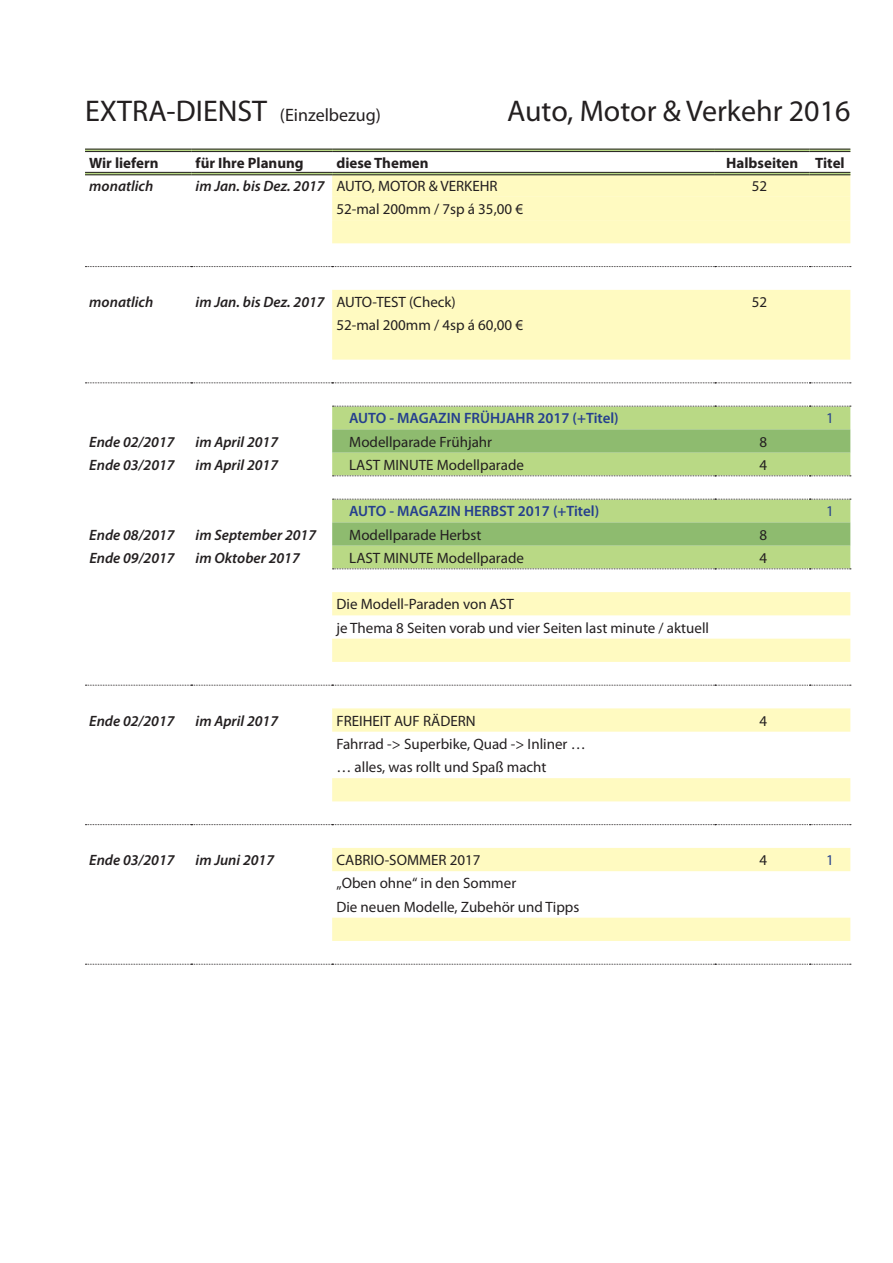
<style>
.page{position:relative;width:893px;height:1263px;background:#fff}
.page>*{position:absolute;margin:0;border:0;box-sizing:border-box;transform-origin:0 0}
.t1{font:30px "Myriad Pro";color:#231f20}
.t2{font:18px "Myriad Pro";color:#231f20}
.lauftext{font:15px "Myriad Pro";color:#231f20}
.lauftext-2{font:italic 600 15px "Myriad Pro";color:#231f20}
.magazin_fett{font:600 15px "Myriad Pro";color:#253f8e}
.Titel_fett{font:700 15px "Myriad Pro";color:#231f20}
.t3{font:15px "Myriad Pro";color:#253f8e}
.s1{font-size:30px}
</style>
<div class="page">
<div style="left:332px;top:176px;width:518px;height:21px;background:#fffac1"></div>
<svg style="left:332px;top:197px;width:518px;height:744px"></svg>
<div style="left:332px;top:220px;width:518px;height:23px;background:#fffac1"></div>
<div style="left:332px;top:406px;width:518px;height:163px;background:#b9d985"></div>
<svg style="left:332px;top:429px;width:518px;height:117px"></svg>
<hr style="left:85px;top:149px;width:106px;height:3px;background:#b9d985">
<hr style="left:191px;top:149px;width:141px;height:3px;background:#b9d985">
<hr style="left:332px;top:149px;width:383px;height:3px;background:#b9d985">
<hr style="left:715px;top:149px;width:95px;height:3px;background:#b9d985">
<hr style="left:810px;top:149px;width:40px;height:3px;background:#b9d985">
<hr style="left:85px;top:172px;width:106px;height:3px;background:#b9d985">
<hr style="left:191px;top:172px;width:141px;height:3px;background:#b9d985">
<hr style="left:332px;top:172px;width:383px;height:3px;background:#b9d985">
<hr style="left:715px;top:172px;width:95px;height:3px;background:#b9d985">
<hr style="left:810px;top:172px;width:40px;height:3px;background:#b9d985">
<hr style="left:85px;top:149px;width:106px;height:1px;background:#231f20">
<hr style="left:85px;top:151px;width:106px;height:1px;background:#231f20">
<hr style="left:191px;top:149px;width:141px;height:1px;background:#231f20">
<hr style="left:191px;top:151px;width:141px;height:1px;background:#231f20">
<hr style="left:332px;top:149px;width:383px;height:1px;background:#231f20">
<hr style="left:332px;top:151px;width:383px;height:1px;background:#231f20">
<hr style="left:715px;top:149px;width:95px;height:1px;background:#231f20">
<hr style="left:715px;top:151px;width:95px;height:1px;background:#231f20">
<hr style="left:810px;top:149px;width:40px;height:1px;background:#231f20">
<hr style="left:810px;top:151px;width:40px;height:1px;background:#231f20">
<hr style="left:85px;top:172px;width:106px;height:1px;background:#231f20">
<hr style="left:85px;top:175px;width:106px;height:1px;background:#231f20">
<hr style="left:191px;top:172px;width:141px;height:1px;background:#231f20">
<hr style="left:191px;top:175px;width:141px;height:1px;background:#231f20">
<hr style="left:332px;top:172px;width:383px;height:1px;background:#231f20">
<hr style="left:332px;top:175px;width:383px;height:1px;background:#231f20">
<hr style="left:715px;top:172px;width:95px;height:1px;background:#231f20">
<hr style="left:715px;top:175px;width:95px;height:1px;background:#231f20">
<hr style="left:810px;top:172px;width:40px;height:1px;background:#231f20">
<hr style="left:810px;top:175px;width:40px;height:1px;background:#231f20">
<svg style="left:85px;top:266px;width:766px;height:1px"></svg>
<svg style="left:85px;top:382px;width:766px;height:1px"></svg>
<svg style="left:333px;top:406px;width:518px;height:1px"></svg>
<svg style="left:333px;top:475px;width:518px;height:1px"></svg>
<svg style="left:333px;top:499px;width:518px;height:1px"></svg>
<svg style="left:333px;top:568px;width:518px;height:1px"></svg>
<svg style="left:85px;top:685px;width:766px;height:1px"></svg>
<svg style="left:85px;top:824px;width:766px;height:1px"></svg>
<svg style="left:85px;top:964px;width:766px;height:1px"></svg>
<p class="t2" style="left:85px;top:104px;width:297px"><span class="s1">EXTRA-DIENST</span> (Einzelbezug)</p>
<p class="t1" style="left:507px;top:92px;width:345px">Auto, Motor &amp; Verkehr 2016</p>
<p class="Titel_fett" style="left:89px;top:153px;width:71px">Wir liefern</p>
<p class="Titel_fett" style="left:196px;top:153px;width:110px">für Ihre Planung</p>
<p class="Titel_fett" style="left:336px;top:153px;width:94px">diese Themen</p>
<p class="Titel_fett" style="left:726px;top:153px;width:74px">Halbseiten</p>
<p class="Titel_fett" style="left:815px;top:153px;width:31px">Titel</p>
<p class="lauftext-2" style="left:89px;top:176px;width:65px">monatlich</p>
<p class="lauftext-2" style="left:196px;top:176px;width:131px">im Jan. bis Dez. 2017</p>
<p class="lauftext" style="left:336px;top:177px;width:163px">AUTO, MOTOR &amp; VERKEHR</p>
<p class="lauftext" style="left:752px;top:177px;width:17px">52</p>
<p class="lauftext" style="left:336px;top:200px;width:188px">52-mal 200mm / 7sp á 35,00 €</p>
<p class="lauftext-2" style="left:89px;top:292px;width:65px">monatlich</p>
<p class="lauftext-2" style="left:196px;top:292px;width:131px">im Jan. bis Dez. 2017</p>
<p class="lauftext" style="left:336px;top:293px;width:121px">AUTO-TEST (Check)</p>
<p class="lauftext" style="left:752px;top:293px;width:17px">52</p>
<p class="lauftext" style="left:336px;top:316px;width:188px">52-mal 200mm / 4sp á 60,00 €</p>
<p class="magazin_fett" style="left:349px;top:409px;width:271px">AUTO - MAGAZIN FRÜHJAHR 2017 (+Titel)</p>
<p class="t3" style="left:826px;top:409px;width:9px">1</p>
<p class="lauftext-2" style="left:89px;top:432px;width:87px">Ende 02/2017</p>
<p class="lauftext-2" style="left:196px;top:432px;width:84px">im April 2017</p>
<p class="lauftext" style="left:349px;top:432px;width:144px">Modellparade Frühjahr</p>
<p class="lauftext" style="left:759px;top:432px;width:9px">8</p>
<p class="lauftext-2" style="left:89px;top:455px;width:87px">Ende 03/2017</p>
<p class="lauftext-2" style="left:196px;top:455px;width:84px">im April 2017</p>
<p class="lauftext" style="left:349px;top:456px;width:176px">LAST MINUTE Modellparade</p>
<p class="lauftext" style="left:759px;top:456px;width:9px">4</p>
<p class="magazin_fett" style="left:349px;top:502px;width:252px">AUTO - MAGAZIN HERBST 2017 (+Titel)</p>
<p class="t3" style="left:826px;top:502px;width:9px">1</p>
<p class="lauftext-2" style="left:89px;top:525px;width:87px">Ende 08/2017</p>
<p class="lauftext-2" style="left:196px;top:525px;width:122px">im September 2017</p>
<p class="lauftext" style="left:349px;top:525px;width:134px">Modellparade Herbst</p>
<p class="lauftext" style="left:759px;top:525px;width:9px">8</p>
<p class="lauftext-2" style="left:89px;top:548px;width:87px">Ende 09/2017</p>
<p class="lauftext-2" style="left:196px;top:548px;width:106px">im Oktober 2017</p>
<p class="lauftext" style="left:349px;top:549px;width:176px">LAST MINUTE Modellparade</p>
<p class="lauftext" style="left:759px;top:549px;width:9px">4</p>
<p class="lauftext" style="left:336px;top:595px;width:179px">Die Modell-Paraden von AST</p>
<p class="lauftext" style="left:336px;top:618px;width:374px">je Thema 8 Seiten vorab und vier Seiten last minute / aktuell</p>
<p class="lauftext-2" style="left:89px;top:711px;width:87px">Ende 02/2017</p>
<p class="lauftext-2" style="left:196px;top:711px;width:84px">im April 2017</p>
<p class="lauftext" style="left:336px;top:711px;width:141px">FREIHEIT AUF RÄDERN</p>
<p class="lauftext" style="left:759px;top:711px;width:9px">4</p>
<p class="lauftext" style="left:336px;top:735px;width:251px">Fahrrad -&gt; Superbike, Quad -&gt; Inliner …</p>
<p class="lauftext" style="left:336px;top:758px;width:212px">… alles, was rollt und Spaß macht</p>
<p class="lauftext-2" style="left:89px;top:850px;width:87px">Ende 03/2017</p>
<p class="lauftext-2" style="left:196px;top:850px;width:80px">im Juni 2017</p>
<p class="lauftext" style="left:336px;top:851px;width:146px">CABRIO-SOMMER 2017</p>
<p class="lauftext" style="left:759px;top:851px;width:9px">4</p>
<p class="t3" style="left:826px;top:851px;width:9px">1</p>
<p class="lauftext" style="left:336px;top:874px;width:181px">„Oben ohne“ in den Sommer</p>
<p class="lauftext" style="left:336px;top:897px;width:244px">Die neuen Modelle, Zubehör und Tipps</p>
</div>
